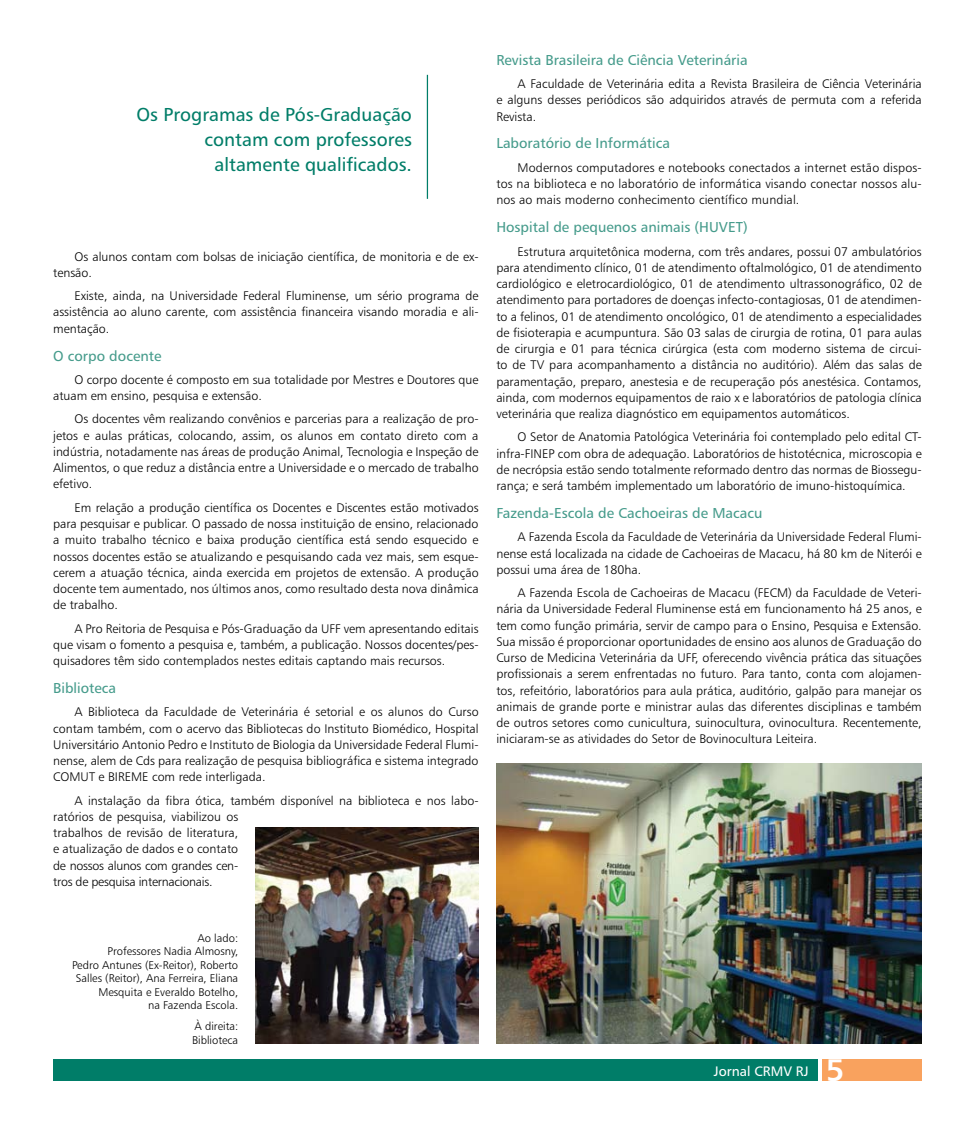
<style>
.page{position:relative;width:975px;height:1134px;background:#fff}
.page>*{position:absolute;margin:0;border:0;box-sizing:border-box;transform-origin:0 0}
.t1{font:31.25px "Humanist 777 BT Bold B";color:#fff}
.t2{font:18.75px/25px "Humanist 777 BT Roman B";color:#007d68;text-align:right}
.t3{font:14.38px "Humanist 777 BT Roman B";color:#459b8b}
.t4{font:13.75px "Humanist 777 BT Roman B";color:#fff}
.t5{font:12.5px/16.2px "Humanist 777 BT Light B";color:#000;text-align:justify}
.t6{font:11.25px/13.5px "Humanist 777 BT Light B";color:#000;text-align:right}
</style>
<div class="page">
<div style="left:53px;top:1059px;width:764px;height:22px;background:#007d68"></div>
<div style="left:822px;top:1059px;width:99px;height:22px;background:#f9a25e"></div>
<img style="left:496px;top:763px;width:425px;height:281px">
<hr style="left:427px;top:75px;width:1px;height:124px;background:#007d68">
<img style="left:256px;top:828px;width:222px;height:216px">
<h2 class="t2" style="left:136px;top:101px;width:277px">Os Programas de Pós-Graduação contam com professores altamente qualificados.</h2>
<p class="t5" style="left:53px;top:248px;width:427px;text-indent:21px">Os alunos contam com bolsas de iniciação científica, de monitoria e de ex&shy;tensão.</p>
<p class="t5" style="left:53px;top:287px;width:427px;text-indent:21px">Existe, ainda, na Universidade Federal Fluminense, um sério programa de assistência ao aluno carente, com assistência financeira visando moradia e ali&shy;mentação.</p>
<p class="t3" style="left:53px;top:347px;width:110px">O corpo docente</p>
<p class="t5" style="left:53px;top:371px;width:427px;text-indent:21px">O corpo docente é composto em sua totalidade por Mestres e Doutores que atuam em ensino, pesquisa e extensão.</p>
<p class="t5" style="left:53px;top:411px;width:427px;text-indent:21px">Os docentes vêm realizando convênios e parcerias para a realização de pro&shy;jetos e aulas práticas, colocando, assim, os alunos em contato direto com a indústria, notadamente nas áreas de produção Animal, Tecnologia e Inspeção de Alimentos, o que reduz a distância entre a Universidade e o mercado de trabalho efetivo.</p>
<p class="t5" style="left:53px;top:499px;width:427px;text-indent:21px">Em relação a produção científica os Docentes e Discentes estão motivados para pesquisar e publicar. O passado de nossa instituição de ensino, relacionado a muito trabalho técnico e baixa produção científica está sendo esquecido e nossos docentes estão se atualizando e pesquisando cada vez mais, sem esque&shy;cerem a atuação técnica, ainda exercida em projetos de extensão. A produção docente tem aumentado, nos últimos anos, como resultado desta nova dinâmica de trabalho.</p>
<p class="t5" style="left:53px;top:620px;width:427px;text-indent:21px">A Pro Reitoria de Pesquisa e Pós-Graduação da UFF vem apresentando editais que visam o fomento a pesquisa e, também, a publicação. Nossos docentes/pes&shy;quisadores têm sido contemplados nestes editais captando mais recursos.</p>
<p class="t3" style="left:53px;top:679px;width:64px">Biblioteca</p>
<p class="t5" style="left:53px;top:704px;width:427px;text-indent:21px">A Biblioteca da Faculdade de Veterinária é setorial e os alunos do Curso contam também, com o acervo das Bibliotecas do Instituto Biomédico, Hospital Universitário Antonio Pedro e Instituto de Biologia da Universidade Federal Flumi&shy;nense, alem de Cds para realização de pesquisa bibliográfica e sistema integrado COMUT e BIREME com rede interligada.</p>
<p class="t5" style="left:53px;top:792px;width:427px;text-align:left;text-indent:21px">A instalação da fibra ótica, também disponível na biblioteca e nos labo&shy;ratórios de pesquisa, viabilizou os<br>trabalhos de revisão de literatura,<br>e atualização de dados e o contato<br>de nossos alunos com grandes cen-<br>tros de pesquisa internacionais.</p>
<p class="t6" style="left:72px;top:931px;width:168px">Ao lado:<br>Professores Nadia Almosny,<br>Pedro Antunes (Ex-Reitor), Roberto<br>Salles (Reitor), Ana Ferreira, Eliana<br>Mesquita e Everaldo Botelho,<br>na Fazenda Escola.</p>
<p class="t6" style="left:192px;top:1019px;width:48px;text-align:left">À direita:<br>Biblioteca</p>
<p class="t3" style="left:496px;top:51px;width:253px">Revista Brasileira de Ciência Veterinária</p>
<p class="t5" style="left:496px;top:75px;width:427px;text-indent:21px">A Faculdade de Veterinária edita a Revista Brasileira de Ciência Veterinária e alguns desses periódicos são adquiridos através de permuta com a referida Revista.</p>
<p class="t3" style="left:496px;top:134px;width:175px">Laboratório de Informática</p>
<p class="t5" style="left:496px;top:159px;width:427px;text-indent:21px">Modernos computadores e notebooks conectados a internet estão dispos&shy;tos na biblioteca e no laboratório de informática visando conectar nossos alu&shy;nos ao mais moderno conhecimento científico mundial.</p>
<p class="t3" style="left:496px;top:218px;width:253px">Hospital de pequenos animais (HUVET)</p>
<p class="t5" style="left:496px;top:243px;width:427px;text-indent:21px">Estrutura arquitetônica moderna, com três andares, possui 07 ambulatórios para atendimento clínico, 01 de atendimento oftalmológico, 01 de atendimento cardiológico e eletrocardiológico, 01 de atendimento ultrassonográfico, 02 de atendimento para portadores de doenças infecto-contagiosas, 01 de atendimen&shy;to a felinos, 01 de atendimento oncológico, 01 de atendimento a especialidades de fisioterapia e acumpuntura. São 03 salas de cirurgia de rotina, 01 para aulas de cirurgia e 01 para técnica cirúrgica (esta com moderno sistema de circui&shy;to de TV para acompanhamento a distância no auditório). Além das salas de paramentação, preparo, anestesia e de recuperação pós anestésica. Contamos, ainda, com modernos equipamentos de raio x e laboratórios de patologia clínica veterinária que realiza diagnóstico em equipamentos automáticos.</p>
<p class="t5" style="left:496px;top:429px;width:427px;text-indent:21px">O Setor de Anatomia Patológica Veterinária foi contemplado pelo edital CT&shy;infra-FINEP com obra de adequação. Laboratórios de histotécnica, microscopia e de necrópsia estão sendo totalmente reformado dentro das normas de Biossegu&shy;rança; e será também implementado um laboratório de imuno-histoquímica.</p>
<p class="t3" style="left:496px;top:504px;width:268px">Fazenda-Escola de Cachoeiras de Macacu</p>
<p class="t5" style="left:496px;top:529px;width:427px;text-indent:21px">A Fazenda Escola da Faculdade de Veterinária da Universidade Federal Flumi&shy;nense está localizada na cidade de Cachoeiras de Macacu, há 80 km de Niterói e possui uma área de 180ha.</p>
<p class="t5" style="left:496px;top:584px;width:427px;text-indent:21px">A Fazenda Escola de Cachoeiras de Macacu (FECM) da Faculdade de Veteri&shy;nária da Universidade Federal Fluminense está em funcionamento há 25 anos, e tem como função primária, servir de campo para o Ensino, Pesquisa e Extensão.<br>Sua missão é proporcionar oportunidades de ensino aos alunos de Graduação do Curso de Medicina Veterinária da UFF, oferecendo vivência prática das situações profissionais a serem enfrentadas no futuro. Para tanto, conta com alojamen&shy;tos, refeitório, laboratórios para aula prática, auditório, galpão para manejar os animais de grande porte e ministrar aulas das diferentes disciplinas e também de outros setores como cunicultura, suinocultura, ovinocultura. Recentemente, iniciaram-se as atividades do Setor de Bovinocultura Leiteira.</p>
<p class="t4" style="left:713px;top:1062px;width:96px">Jornal CRMV RJ</p>
<h1 class="t1" style="left:825px;top:1050px;width:20px">5</h1>
</div>
